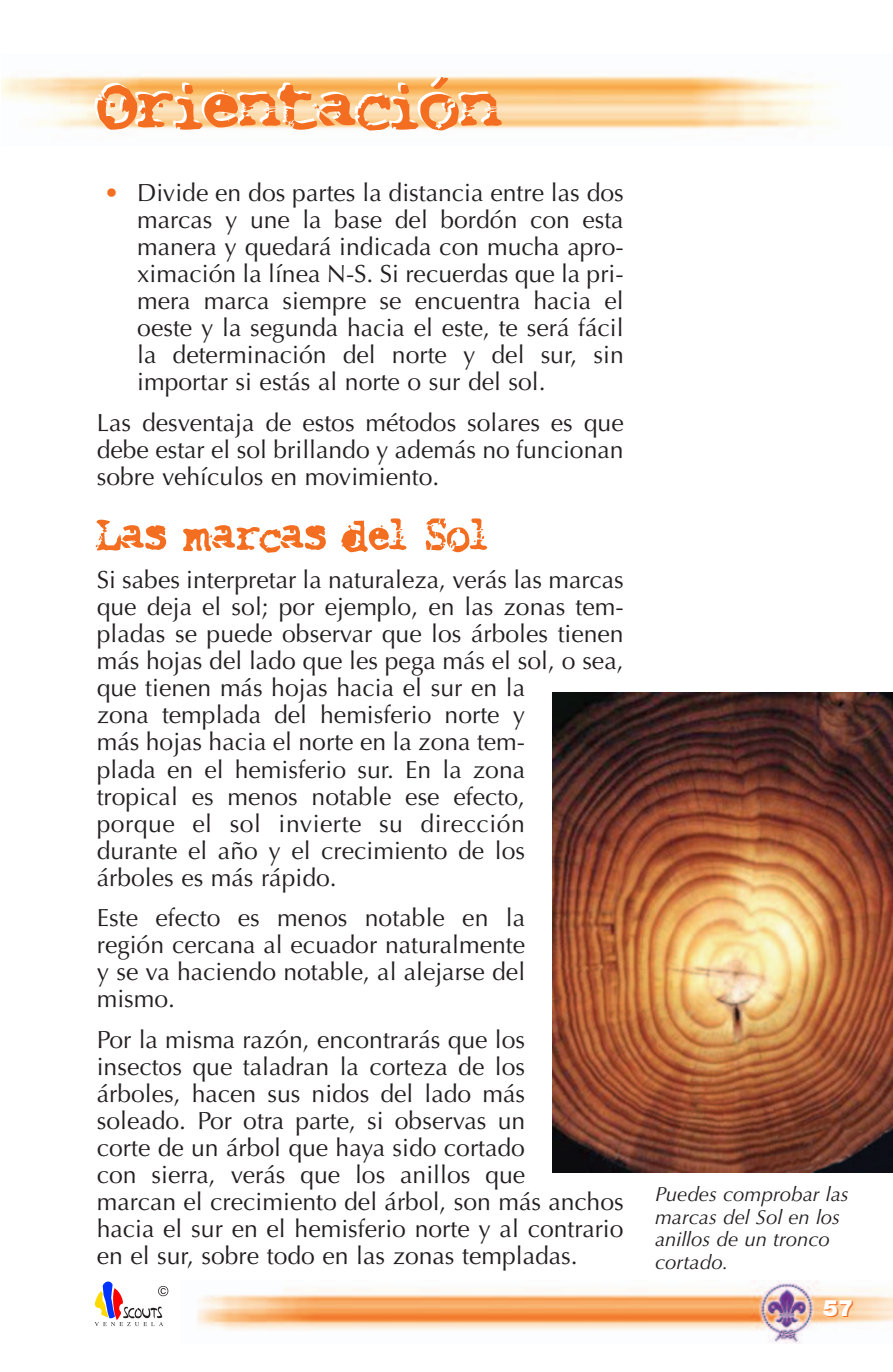
<style>
.page{position:relative;width:893px;height:1372px;background:#fff}
.page>*{position:absolute;margin:0;border:0;box-sizing:border-box;transform-origin:0 0}
.t1{font:24.75px/27px "Optima";color:#231f20;text-align:justify}
.t2{font:900 22.5px "Helvetica Neue";color:#f36e21}
.t3{font:italic 20.25px/22.5px "Optima";color:#231f20}
.s1{font-weight:700;color:#f36e21}
</style>
<div class="page">
<img style="left:1px;top:76px;width:830px;height:55px">
<img style="left:197px;top:1280px;width:696px;height:63px">
<svg style="left:95px;top:1281px;width:73px;height:44px"></svg>
<svg style="left:96px;top:518px;width:391px;height:34px"></svg>
<img style="left:552px;top:692px;width:341px;height:480px">
<svg style="left:94px;top:76px;width:408px;height:54px"></svg>
<p class="t1" style="left:137px;top:182px;width:488px;text-indent:-33px"><span class="s1">•</span> Divide en dos partes la distancia entre las dos marcas y une la base del bordón con esta manera y quedará indicada con mucha apro&shy;ximación la línea N-S. Si recuerdas que la pri&shy;mera marca siempre se encuentra hacia el oeste y la segunda hacia el este, te será fácil la determinación del norte y del sur, sin importar si estás al norte o sur del sol.</p>
<p class="t1" style="left:97px;top:411px;width:528px">Las desventaja de estos métodos solares es que debe estar el sol brillando y además no funcionan sobre vehículos en movimiento.</p>
<p class="t1" style="left:97px;top:569px;width:529px;text-align:left">Si sabes interpretar la naturaleza, verás las marcas que deja el sol; por ejemplo, en las zonas tem&shy;pladas se puede observar que los árboles tienen más hojas del lado que les pega más el sol, o sea, que tienen más hojas hacia el sur en la<br>zona templada del hemisferio norte y<br>más hojas hacia el norte en la zona tem-<br>plada en el hemisferio sur. En la zona<br>tropical es menos notable ese efecto,<br>porque el sol invierte su dirección<br>durante el año y el crecimiento de los<br>árboles es más rápido.</p>
<p class="t1" style="left:97px;top:906px;width:430px">Este efecto es menos notable en la región cercana al ecuador naturalmente y se va haciendo notable, al alejarse del mismo.</p>
<p class="t1" style="left:97px;top:1028px;width:528px;text-align:left">Por la misma razón, encontrarás que los<br>insectos que taladran la corteza de los<br>árboles, hacen sus nidos del lado más<br>soleado. Por otra parte, si observas un<br>corte de un árbol que haya sido cortado<br>con sierra, verás que los anillos que<br>marcan el crecimiento del árbol, son más anchos hacia el sur en el hemisferio norte y al contrario en el sur, sobre todo en las zonas templadas.</p>
<p class="t3" style="left:655px;top:1184px;width:195px">Puedes comprobar las marcas del Sol en los anillos de un tronco cortado.</p>
<p class="t2" style="left:824px;top:1300px;width:32px">57</p>
</div>
